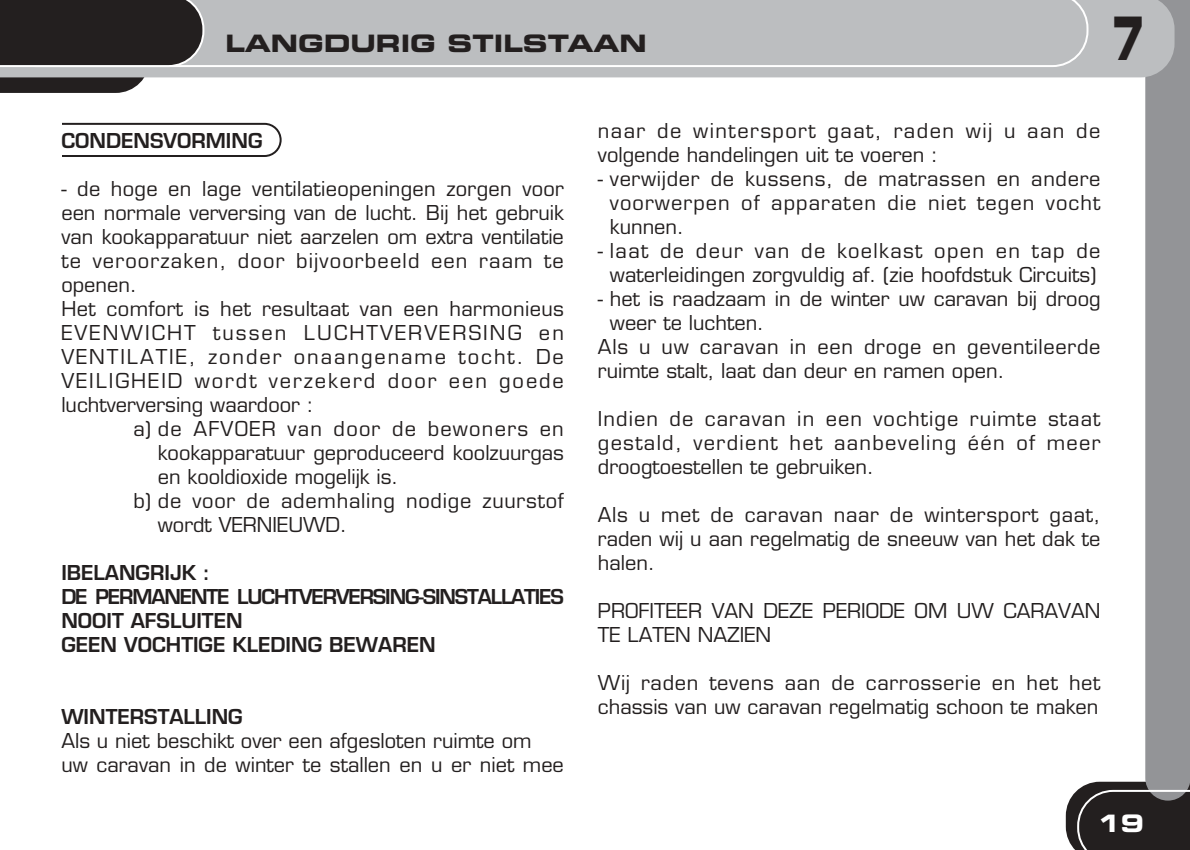
<style>
.page{position:relative;width:1190px;height:850px;background:#fff}
.page>*{position:absolute;margin:0;border:0;box-sizing:border-box;transform-origin:0 0}
.t1{font:60px "Eurostile Bold Extended Two";color:#231f1f;scale:.55 1}
.t2{font:24px "Eurostile Bold Extended Two";color:#231f1f}
.t3{font:24px "Eurostile Bold Extended Two";color:#fff}
.t4{font:20px/24px "Eurostile";color:#231f1f}
.t5{font:20px/24px "Eurostile";letter-spacing:.02em;color:#231f1f}
.t6{font:600 20px/24px "Eurostile";color:#231f1f}
.t7{font:20px "Eurostile";letter-spacing:.035em;color:#231f1f}
.t8{font:20px/24px "Eurostile";letter-spacing:.07em;color:#231f1f}
.t9{font:20px "Eurostile";letter-spacing:.06em;color:#231f1f}
</style>
<div class="page">
<svg style="left:62px;top:123px;width:220px;height:34px"></svg>
<div style="left:204px;top:67px;width:862px;height:10px;background:#bcbec0"></div>
<div style="left:204px;top:0;width:862px;height:67px;background:#bcbec0"></div>
<svg style="left:0;top:0;width:204px;height:93px"></svg>
<svg style="left:1066px;top:0;width:124px;height:850px"></svg>
<p class="t2" style="left:225px;top:35px;width:423px">LANGDURIG STILSTAAN</p>
<h1 class="t1" style="left:1112px;top:17px;width:61px">7</h1>
<p class="t6" style="left:61px;top:131px;width:203px">CONDENSVORMING</p>
<p class="t5" style="left:61px;top:179px;width:504px">- de hoge en lage ventilatieopeningen zorgen voor een normale verversing van de lucht. Bij het gebruik van kookapparatuur niet aarzelen om extra ventilatie te veroorzaken, door bijvoorbeeld een raam te openen.<br>Het comfort is het resultaat van een harmonieus EVENWICHT tussen LUCHTVERVERSING en VENTILATIE, zonder onaangename tocht. De VEILIGHEID wordt verzekerd door een goede luchtverversing waardoor :</p>
<p class="t9" style="left:133px;top:421px;width:432px">a) de AFVOER van door de bewoners en</p>
<p class="t4" style="left:158px;top:443px;width:408px">kookapparatuur geproduceerd koolzuurgas</p>
<p class="t4" style="left:158px;top:467px;width:242px">en kooldioxide mogelijk is.</p>
<p class="t7" style="left:133px;top:493px;width:432px">b) de voor de ademhaling nodige zuurstof</p>
<p class="t4" style="left:158px;top:515px;width:191px">wordt VERNIEUWD.</p>
<p class="t6" style="left:61px;top:562px;width:504px">IBELANGRIJK :<br>DE PERMANENTE LUCHTVERVERSING-SINSTALLATIES<br>NOOIT AFSLUITEN<br>GEEN VOCHTIGE KLEDING BEWAREN</p>
<p class="t6" style="left:61px;top:706px;width:183px">WINTERSTALLING</p>
<p class="t4" style="left:61px;top:730px;width:504px">Als u niet beschikt over een afgesloten ruimte om<br>uw caravan in de winter te stallen en u er niet mee</p>
<p class="t8" style="left:598px;top:121px;width:504px">naar de wintersport gaat, raden wij u aan de volgende handelingen uit te voeren :</p>
<p class="t4" style="left:610px;top:169px;width:492px;text-align:justify;text-indent:-12px">- verwijder de kussens, de matrassen en andere voorwerpen of apparaten die niet tegen vocht kunnen.</p>
<p class="t4" style="left:598px;top:241px;width:504px;text-align:center">- laat de deur van de koelkast open en tap de waterleidingen zorgvuldig af. (zie hoofdstuk Circuits)</p>
<p class="t4" style="left:598px;top:289px;width:504px">- het is raadzaam in de winter uw caravan bij droog</p>
<p class="t4" style="left:610px;top:313px;width:156px">weer te luchten.</p>
<p class="t7" style="left:598px;top:339px;width:504px">Als u uw caravan in een droge en geventileerde</p>
<p class="t4" style="left:598px;top:361px;width:408px">ruimte stalt, laat dan deur en ramen open.</p>
<p class="t4" style="left:598px;top:409px;width:504px;text-align:justify">Indien de caravan in een vochtige ruimte staat gestald, verdient het aanbeveling één of meer droogtoestellen te gebruiken.</p>
<p class="t4" style="left:598px;top:505px;width:504px;text-align:justify">Als u met de caravan naar de wintersport gaat, raden wij u aan regelmatig de sneeuw van het dak te halen.</p>
<p class="t4" style="left:598px;top:601px;width:504px">PROFITEER VAN DEZE PERIODE OM UW CARAVAN<br>TE LATEN NAZIEN</p>
<p class="t4" style="left:598px;top:673px;width:504px">Wij raden tevens aan de carrosserie en het het chassis van uw caravan regelmatig schoon te maken</p>
<p class="t3" style="left:1097px;top:815px;width:49px">19</p>
</div>
